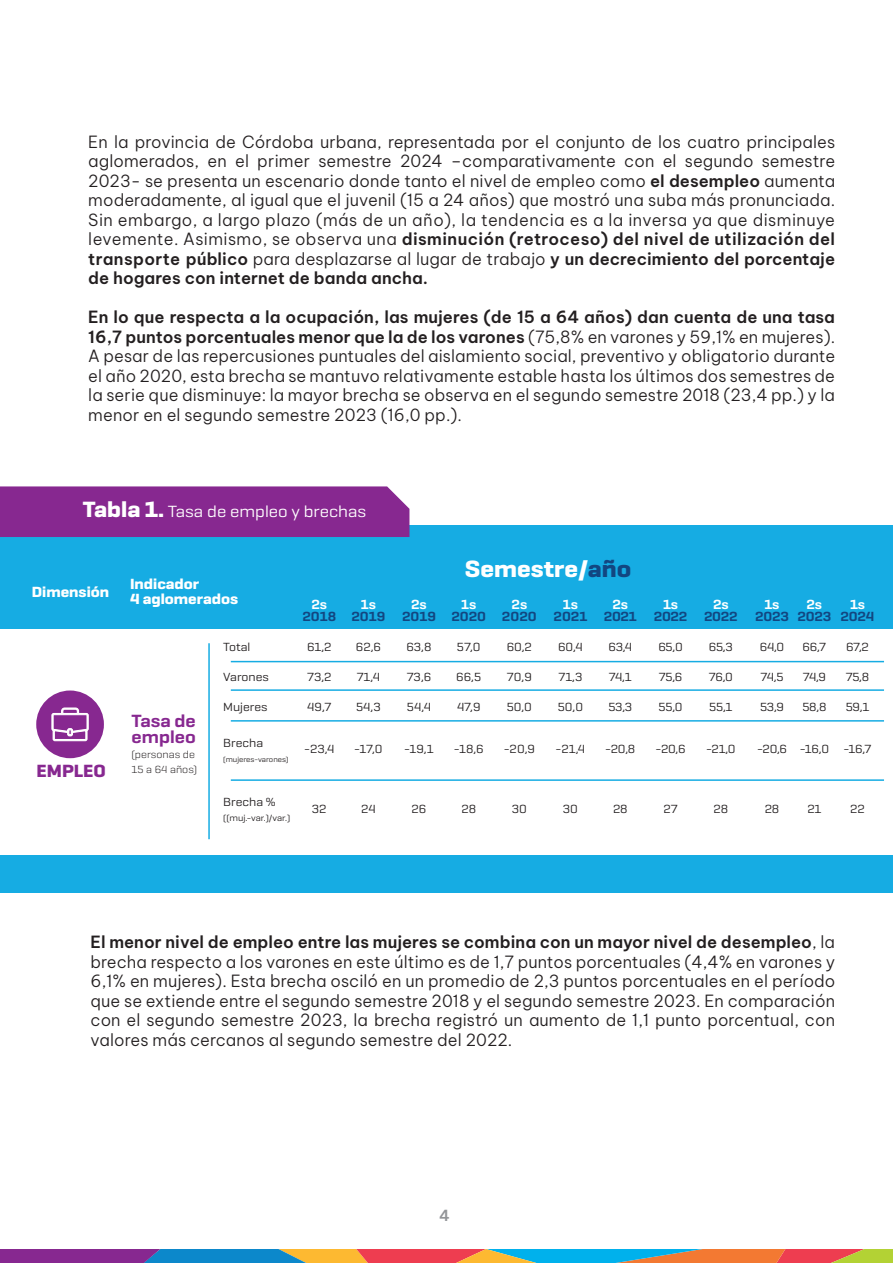
<style>
.page{position:relative;width:893px;height:1263px;background:#fff}
.page>*{position:absolute;margin:0;border:0;box-sizing:border-box;transform-origin:0 0}
.t1{font:700 expanded 24px "Geogrotesque Sharp";color:#fff}
.t2{font:600 expanded 18px/16.5px "Geogrotesque Sharp";color:#872890}
.t3{font:700 expanded 18px "Geogrotesque Sharp";color:#872890}
.t4{font:300 16.5px/19.5px "Be Vietnam Pro";letter-spacing:.005em;color:#231f20;text-align:justify}
.t5{font:expanded 16.5px "Geogrotesque Sharp";color:#fff}
.t6{font:700 expanded 15px/15.1px "Geogrotesque Sharp";color:#fff}
.t7{font:600 15px "Be Vietnam Pro";color:#939598}
.t8{font:600 expanded 13.5px "Geogrotesque Sharp";letter-spacing:-.01em;color:#124681}
.t9{font:600 expanded 13.5px "Geogrotesque Sharp";letter-spacing:-.01em;color:#fff}
.t10{font:expanded 12px "Geogrotesque Sharp";color:#231f20}
.t11{font:300 expanded 10.5px/15.1px "Geogrotesque Sharp";color:#231f20}
.t12{font:expanded 9px "Geogrotesque Sharp";color:#231f20}
.t13{font:expanded 7.5px "Geogrotesque Sharp";color:#231f20}
.s1{font-weight:600}
.s2{font-weight:700;font-size:22.5px}
.s3{color:#124681}
</style>
<div class="page">
<div style="left:0;top:525px;width:893px;height:367px;background:#16ace3"></div>
<div style="left:0;top:486px;width:409px;height:51px;background:#872890"></div>
<div style="left:0;top:629px;width:893px;height:225px;background:#fff"></div>
<hr style="left:208px;top:643px;width:2px;height:196px;background:#16ace3">
<hr style="left:231px;top:661px;width:653px;height:1px;background:#16ace3">
<hr style="left:231px;top:689px;width:653px;height:2px;background:#16ace3">
<hr style="left:231px;top:720px;width:653px;height:2px;background:#16ace3">
<hr style="left:231px;top:779px;width:653px;height:2px;background:#16ace3">
<svg style="left:0;top:1249px;width:893px;height:14px"></svg>
<div style="left:36px;top:690px;width:68px;height:68px;background:#872890;border-radius:50%"></div>
<svg style="left:51px;top:707px;width:38px;height:35px"></svg>
<p class="t4" style="left:88px;top:130px;width:748px">En la provincia de Córdoba urbana, representada por el conjunto de los cuatro principales aglomerados, en el primer semestre 2024 –comparativamente con el segundo semestre 2023- se presenta un escenario donde tanto el nivel de empleo como <span class="s1">el desempleo</span> aumenta moderadamente, al igual que el juvenil (15 a 24 años) que mostró una suba más pronunciada.<br>Sin embargo, a largo plazo (más de un año), la tendencia es a la inversa ya que disminuye levemente. Asimismo, se observa una <span class="s1">disminución (retroceso) del nivel de utilización del transporte público</span> para desplazarse al lugar de trabajo <span class="s1">y un decrecimiento del porcentaje de hogares con internet de banda ancha.</span></p>
<p class="t4" style="left:88px;top:306px;width:748px"><span class="s1">En lo que respecta a la ocupación, las mujeres (de 15 a 64 años) dan cuenta de una tasa 16,7 puntos porcentuales menor que la de los varones</span> (75,8% en varones y 59,1% en mujeres).<br>A pesar de las repercusiones puntuales del aislamiento social, preventivo y obligatorio durante el año 2020, esta brecha se mantuvo relativamente estable hasta los últimos dos semestres de la serie que disminuye: la mayor brecha se observa en el segundo semestre 2018 (23,4 pp.) y la menor en el segundo semestre 2023 (16,0 pp.).</p>
<p class="t5" style="left:83px;top:501px;width:285px"><span class="s2">Tabla 1.</span> Tasa de empleo y brechas</p>
<p class="t6" style="left:32px;top:585px;width:79px">Dimensión</p>
<p class="t3" style="left:37px;top:759px;width:71px">EMPLEO</p>
<p class="t6" style="left:130px;top:576px;width:110px">Indicador<br>4 aglomerados</p>
<p class="t2" style="left:132px;top:712px;width:66px">Tasa de empleo</p>
<p class="t11" style="left:132px;top:747px;width:67px">(personas de<br>15 a 64 años)</p>
<p class="t10" style="left:223px;top:639px;width:29px">Total</p>
<p class="t10" style="left:223px;top:669px;width:47px">Varones</p>
<p class="t10" style="left:223px;top:699px;width:46px">Mujeres</p>
<p class="t10" style="left:223px;top:735px;width:41px">Brecha</p>
<p class="t13" style="left:223px;top:755px;width:67px">(mujeres-varones)</p>
<p class="t10" style="left:223px;top:794px;width:54px">Brecha %</p>
<p class="t12" style="left:223px;top:812px;width:68px">((muj.-var.)/var.)</p>
<p class="t9" style="left:311px;top:596px;width:17px">2s</p>
<p class="t8" style="left:302px;top:608px;width:35px">2018</p>
<p class="t10" style="left:307px;top:640px;width:26px">61,2</p>
<p class="t10" style="left:307px;top:670px;width:26px">73,2</p>
<p class="t10" style="left:307px;top:700px;width:26px">49,7</p>
<p class="t10" style="left:304px;top:742px;width:32px">-23,4</p>
<p class="t10" style="left:312px;top:802px;width:16px">32</p>
<p class="t9" style="left:361px;top:596px;width:17px">1s</p>
<p class="t8" style="left:351px;top:608px;width:35px">2019</p>
<p class="t10" style="left:356px;top:640px;width:27px">62,6</p>
<p class="t10" style="left:357px;top:670px;width:25px">71,4</p>
<p class="t10" style="left:356px;top:700px;width:26px">54,3</p>
<p class="t10" style="left:354px;top:742px;width:30px">-17,0</p>
<p class="t10" style="left:361px;top:802px;width:16px">24</p>
<p class="t9" style="left:411px;top:596px;width:17px">2s</p>
<p class="t8" style="left:402px;top:608px;width:35px">2019</p>
<p class="t10" style="left:406px;top:640px;width:27px">63,8</p>
<p class="t10" style="left:407px;top:670px;width:26px">73,6</p>
<p class="t10" style="left:407px;top:700px;width:26px">54,4</p>
<p class="t10" style="left:404px;top:742px;width:31px">-19,1</p>
<h1 class="t1" style="left:465px;top:554px;width:168px">Semestre/<span class="s3">año</span></h1>
<p class="t9" style="left:461px;top:596px;width:17px">1s</p>
<p class="t8" style="left:451px;top:608px;width:36px">2020</p>
<p class="t10" style="left:457px;top:640px;width:25px">57,0</p>
<p class="t10" style="left:456px;top:670px;width:26px">66,5</p>
<p class="t10" style="left:457px;top:700px;width:25px">47,9</p>
<p class="t10" style="left:454px;top:742px;width:31px">-18,6</p>
<p class="t9" style="left:511px;top:596px;width:17px">2s</p>
<p class="t8" style="left:502px;top:608px;width:36px">2020</p>
<p class="t10" style="left:507px;top:640px;width:27px">60,2</p>
<p class="t10" style="left:507px;top:670px;width:26px">70,9</p>
<p class="t10" style="left:507px;top:700px;width:27px">50,0</p>
<p class="t10" style="left:504px;top:742px;width:33px">-20,9</p>
<p class="t9" style="left:563px;top:596px;width:17px">1s</p>
<p class="t8" style="left:553px;top:608px;width:35px">2021</p>
<p class="t10" style="left:558px;top:640px;width:26px">60,4</p>
<p class="t10" style="left:558px;top:670px;width:26px">71,3</p>
<p class="t10" style="left:558px;top:700px;width:27px">50,0</p>
<p class="t10" style="left:556px;top:742px;width:31px">-21,4</p>
<p class="t9" style="left:612px;top:596px;width:17px">2s</p>
<p class="t8" style="left:604px;top:608px;width:35px">2021</p>
<p class="t10" style="left:608px;top:639px;width:25px">63,4</p>
<p class="t10" style="left:609px;top:669px;width:24px">74,1</p>
<p class="t10" style="left:608px;top:699px;width:25px">53,3</p>
<p class="t10" style="left:605px;top:741px;width:32px">-20,8</p>
<p class="t9" style="left:663px;top:596px;width:16px">1s</p>
<p class="t8" style="left:654px;top:608px;width:35px">2022</p>
<p class="t10" style="left:658px;top:639px;width:26px">65,0</p>
<p class="t10" style="left:659px;top:669px;width:25px">75,6</p>
<p class="t10" style="left:659px;top:699px;width:26px">55,0</p>
<p class="t10" style="left:655px;top:741px;width:32px">-20,6</p>
<p class="t9" style="left:713px;top:596px;width:17px">2s</p>
<p class="t8" style="left:704px;top:608px;width:35px">2022</p>
<p class="t10" style="left:709px;top:639px;width:26px">65,3</p>
<p class="t10" style="left:709px;top:669px;width:26px">76,0</p>
<p class="t10" style="left:709px;top:699px;width:25px">55,1</p>
<p class="t10" style="left:706px;top:741px;width:31px">-21,0</p>
<p class="t10" style="left:412px;top:802px;width:16px">26</p>
<p class="t10" style="left:461px;top:802px;width:16px">28</p>
<p class="t10" style="left:512px;top:802px;width:17px">30</p>
<p class="t10" style="left:563px;top:802px;width:17px">30</p>
<p class="t10" style="left:613px;top:801px;width:16px">28</p>
<p class="t10" style="left:664px;top:801px;width:16px">27</p>
<p class="t10" style="left:714px;top:801px;width:16px">28</p>
<p class="t9" style="left:765px;top:596px;width:16px">1s</p>
<p class="t8" style="left:755px;top:608px;width:35px">2023</p>
<p class="t10" style="left:760px;top:639px;width:26px">64,0</p>
<p class="t10" style="left:760px;top:669px;width:25px">74,5</p>
<p class="t10" style="left:760px;top:699px;width:26px">53,9</p>
<p class="t10" style="left:757px;top:741px;width:32px">-20,6</p>
<p class="t9" style="left:807px;top:596px;width:17px">2s</p>
<p class="t8" style="left:797px;top:608px;width:35px">2023</p>
<p class="t10" style="left:803px;top:639px;width:25px">66,7</p>
<p class="t10" style="left:803px;top:669px;width:25px">74,9</p>
<p class="t10" style="left:802px;top:699px;width:26px">58,8</p>
<p class="t10" style="left:800px;top:741px;width:31px">-16,0</p>
<p class="t9" style="left:850px;top:596px;width:16px">1s</p>
<p class="t8" style="left:841px;top:608px;width:35px">2024</p>
<p class="t10" style="left:846px;top:639px;width:24px">67,2</p>
<p class="t10" style="left:846px;top:669px;width:25px">75,8</p>
<p class="t10" style="left:846px;top:699px;width:25px">59,1</p>
<p class="t10" style="left:843px;top:741px;width:30px">-16,7</p>
<p class="t10" style="left:765px;top:801px;width:16px">28</p>
<p class="t10" style="left:807px;top:801px;width:16px">21</p>
<p class="t10" style="left:850px;top:801px;width:16px">22</p>
<p class="t4" style="left:91px;top:931px;width:746px"><span class="s1">El menor nivel de empleo entre las mujeres se combina con un mayor nivel de desempleo</span>, la brecha respecto a los varones en este último es de 1,7 puntos porcentuales (4,4% en varones y 6,1% en mujeres). Esta brecha osciló en un promedio de 2,3 puntos porcentuales en el período que se extiende entre el segundo semestre 2018 y el segundo semestre 2023. En comparación con el segundo semestre 2023, la brecha registró un aumento de 1,1 punto porcentual, con valores más cercanos al segundo semestre del 2022.</p>
<p class="t7" style="left:439px;top:1202px;width:12px">4</p>
</div>
